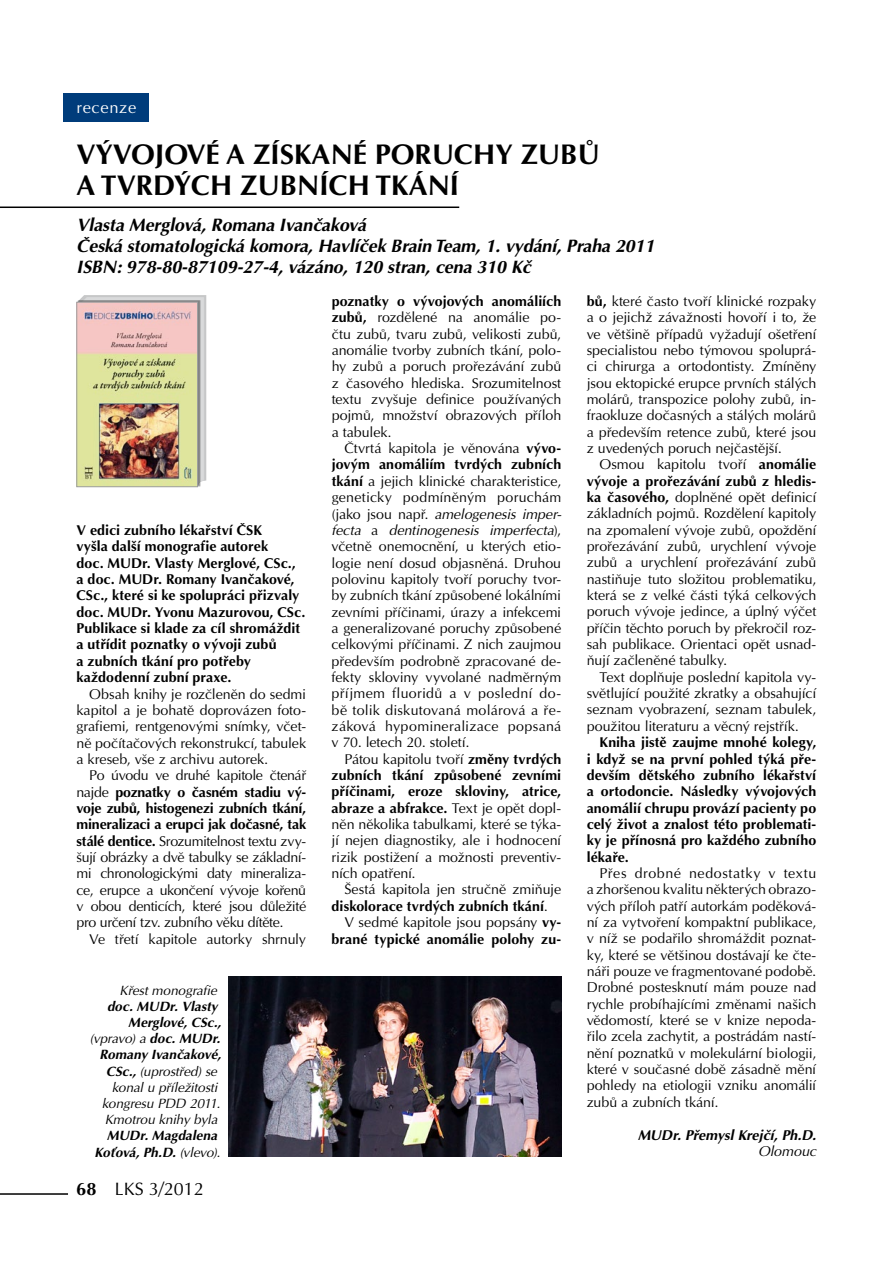
<style>
.page{position:relative;width:893px;height:1263px;background:#fff}
.page>*{position:absolute;margin:0;border:0;box-sizing:border-box;transform-origin:0 0}
.t1{font:700 28.5px/31.5px "Optima CE";color:#000}
.t2{font:italic 700 18px/21px "Optima CE";letter-spacing:-.005em;color:#000}
.t3{font:18px "Optima CE";color:#000}
.t4{font:16.5px "Optima CE";letter-spacing:.04em;color:#fff}
.t5{font:14.25px/16.4px "Optima CE";letter-spacing:-.005em;color:#000;text-align:justify}
.t6{font:700 14.25px/16.4px "Optima CE";letter-spacing:.005em;color:#000}
.t7{font:italic 700 14.25px "Optima CE";letter-spacing:-.005em;color:#000}
.t8{font:italic 14.25px "Optima CE";color:#000}
.t9{font:italic 13.5px "Optima CE";letter-spacing:-.01em;color:#000}
.t10{font:italic 700 13.5px/16.2px "Optima CE";color:#000;text-align:right}
.s1{font-weight:700}
.s2{font-weight:400}
.s3{font-style:italic}
</style>
<div class="page">
<hr style="left:0;top:1193px;width:68px;height:2px;background:#000">
<hr style="left:0;top:206px;width:459px;height:2px;background:#000">
<div style="left:64px;top:94px;width:85px;height:28px;background:#003c7b"></div>
<svg style="left:79px;top:295px;width:127px;height:191px;background:#cfd0d1"></svg>
<div style="left:77px;top:300px;width:123px;height:187px;background:#838384"></div>
<img style="left:79px;top:304px;width:117px;height:181px">
<div style="left:77px;top:302px;width:121px;height:185px;border:1px solid #9c9e9f"></div>
<img style="left:229px;top:976px;width:332px;height:181px">
<p class="t4" style="left:77px;top:99px;width:61px">recenze</p>
<h1 class="t1" style="left:77px;top:140px;width:525px">Vývojové a získané poruchy zubů a tvrdých zubních tkání</h1>
<p class="t2" style="left:77px;top:216px;width:580px">Vlasta Merglová, Romana Ivančaková<br>Česká stomatologická komora, Havlíček Brain Team, 1. vydání, Praha 2011<br>ISBN: 978-80-87109-27-4, vázáno, 120 stran, cena 310 Kč</p>
<p class="t6" style="left:77px;top:523px;width:230px">V edici zubního lékařství ČSK<br>vyšla další monografie autorek<br>doc. MUD r. Vlasty Merglové, CSc., a doc. MUD r. Romany Ivančakové,<br>CSc., které si ke spolupráci přizvaly doc. MUD r. Yvonu Mazurovou, CSc.<br>Publikace si klade za cíl shromáždit a utřídit poznatky o vývoji zubů<br>a zubních tkání pro potřeby každodenní zubní praxe.</p>
<p class="t5" style="left:77px;top:686px;width:231px;text-indent:13px">Obsah knihy je rozčleněn do sedmi kapitol a je bohatě doprovázen foto&shy;grafiemi, rentgenovými snímky, včet&shy;ně počítačových rekonstrukcí, tabulek a kreseb, vše z archivu autorek.</p>
<p class="t5" style="left:77px;top:767px;width:231px;text-indent:13px">Po úvodu ve druhé kapitole čtenář najde <span class="s1">poznatky o časném stadiu vý&shy;voje zubů, histogenezi zubních tkání, mineralizaci a erupci jak dočasné, tak stálé dentice.</span> Srozumitelnost textu zvy&shy;šují obrázky a dvě tabulky se základní&shy;mi chronologickými daty mineraliza&shy;ce, erupce a ukončení vývoje kořenů v obou denticích, které jsou důležité pro určení tzv. zubního věku dítěte.</p>
<p class="t5" style="left:89px;top:931px;width:218px">Ve třetí kapitole autorky shrnuly</p>
<p class="t9" style="left:120px;top:983px;width:99px">Křest monografie</p>
<p class="t10" style="left:107px;top:999px;width:112px">doc. MUDr. Vlasty</p>
<p class="t10" style="left:128px;top:1015px;width:95px">Merglové, CSc.,</p>
<p class="t9" style="left:90px;top:1032px;width:132px">(vpravo) a <span class="s1">doc. MUDr.</span></p>
<p class="t10" style="left:99px;top:1047px;width:123px">Romany Ivančakové,</p>
<p class="t9" style="left:106px;top:1064px;width:112px"><span class="s1">CSc.,</span> (uprostřed) se</p>
<p class="t9" style="left:112px;top:1080px;width:107px">konal u příležitosti</p>
<p class="t9" style="left:102px;top:1096px;width:120px">kongresu PDD 2011.</p>
<p class="t9" style="left:105px;top:1113px;width:114px">Kmotrou knihy byla</p>
<p class="t10" style="left:94px;top:1128px;width:127px">MUDr. Magdalena<br>Koťová, Ph.D. <span class="s2">(vlevo).</span></p>
<p class="t3" style="left:77px;top:1179px;width:129px"><span class="s1">68</span> LKS 3/2012</p>
<p class="t5" style="left:332px;top:293px;width:231px"><span class="s1">poznatky o vývojových anomáliích zubů,</span> rozdělené na anomálie po&shy;čtu zubů, tvaru zubů, velikosti zubů, anomálie tvorby zubních tkání, polo&shy;hy zubů a poruch prořezávání zubů z časového hlediska. Srozumitelnost textu zvyšuje definice používaných pojmů, množství obrazových příloh a tabulek.</p>
<p class="t5" style="left:332px;top:440px;width:231px;text-indent:13px">Čtvrtá kapitola je věnována <span class="s1">vývo&shy;jovým anomáliím tvrdých zubních tkání</span> a jejich klinické charakteristice, geneticky podmíněným poruchám (jako jsou např. <span class="s3">amelogenesis imper&shy;fecta</span> a <span class="s3">dentinogenesis imperfecta</span>), včetně onemocnění, u kterých etio&shy;logie není dosud objasněná. Druhou polovinu kapitoly tvoří poruchy tvor&shy;by zubních tkání způsobené lokálními zevními příčinami, úrazy a infekcemi a generalizované poruchy způsobené celkovými příčinami. Z nich zaujmou především podrobně zpracované de&shy;fekty skloviny vyvolané nadměrným příjmem fluoridů a v poslední do&shy;bě tolik diskutovaná molárová a ře&shy;záková hypomineralizace popsaná v 70. letech 20. století.</p>
<p class="t5" style="left:332px;top:751px;width:231px;text-indent:13px">Pátou kapitolu tvoří <span class="s1">změny tvrdých zubních tkání způsobené zevními příčinami, eroze skloviny, atrice, abraze a abfrakce.</span> Text je opět dopl&shy;něn několika tabulkami, které se týka&shy;jí nejen diagnostiky, ale i hodnocení rizik postižení a možnosti preventiv&shy;ních opatření.</p>
<p class="t5" style="left:344px;top:882px;width:218px">Šestá kapitola jen stručně zmiňuje</p>
<p class="t6" style="left:332px;top:898px;width:218px">diskolorace tvrdých zubních tkání<span class="s2">.</span></p>
<p class="t5" style="left:344px;top:914px;width:218px">V sedmé kapitole jsou popsány <span class="s1">vy-</span></p>
<p class="t6" style="left:332px;top:931px;width:231px">brané typické anomálie polohy zu-</p>
<p class="t5" style="left:587px;top:293px;width:231px"><span class="s1">bů,</span> které často tvoří klinické rozpaky a o jejichž závažnosti hovoří i to, že ve většině případů vyžadují ošetření specialistou nebo týmovou spoluprá&shy;ci chirurga a ortodontisty. Zmíněny jsou ektopické erupce prvních stálých molárů, transpozice polohy zubů, in&shy;fraokluze dočasných a stálých molárů a především retence zubů, které jsou z uvedených poruch nejčastější.</p>
<p class="t5" style="left:587px;top:457px;width:231px;text-indent:13px">Osmou kapitolu tvoří <span class="s1">anomálie vývoje a prořezávání zubů z hledis&shy;ka časového,</span> doplněné opět definicí základních pojmů. Rozdělení kapitoly na zpomalení vývoje zubů, opoždění prořezávání zubů, urychlení vývoje zubů a urychlení prořezávání zubů nastiňuje tuto složitou problematiku, která se z velké části týká celkových poruch vývoje jedince, a úplný výčet příčin těchto poruch by překročil roz&shy;sah publikace. Orientaci opět usnad&shy;ňují začleněné tabulky.</p>
<p class="t5" style="left:587px;top:669px;width:231px;text-indent:13px">Text doplňuje poslední kapitola vy&shy;světlující použité zkratky a obsahující seznam vyobrazení, seznam tabulek, použitou literaturu a věcný rejstřík.</p>
<p class="t6" style="left:587px;top:735px;width:231px;text-align:justify;text-indent:13px">Kniha jistě zaujme mnohé kolegy, i když se na první pohled týká pře&shy;devším dětského zubního lékařství a ortodoncie. Následky vývojových anomálií chrupu provází pacienty po celý život a znalost této problemati&shy;ky je přínosná pro každého zubního lékaře.</p>
<p class="t5" style="left:587px;top:865px;width:231px;text-indent:13px">Přes drobné nedostatky v textu a zhoršenou kvalitu některých obrazo&shy;vých příloh patří autorkám poděková&shy;ní za vytvoření kompaktní publikace, v níž se podařilo shromáždit poznat&shy;ky, které se většinou dostávají ke čte&shy;náři pouze ve fragmentované podobě.<br>Drobné postesknutí mám pouze nad rychle probíhajícími změnami našich vědomostí, které se v knize nepoda&shy;řilo zcela zachytit, a postrádám nastí&shy;nění poznatků v molekulární biologii, které v současné době zásadně mění pohledy na etiologii vzniku anomálií zubů a zubních tkání.</p>
<p class="t7" style="left:638px;top:1127px;width:180px">MUDr. Přemysl Krejčí, Ph.D.</p>
<p class="t8" style="left:758px;top:1144px;width:60px">Olomouc</p>
</div>
